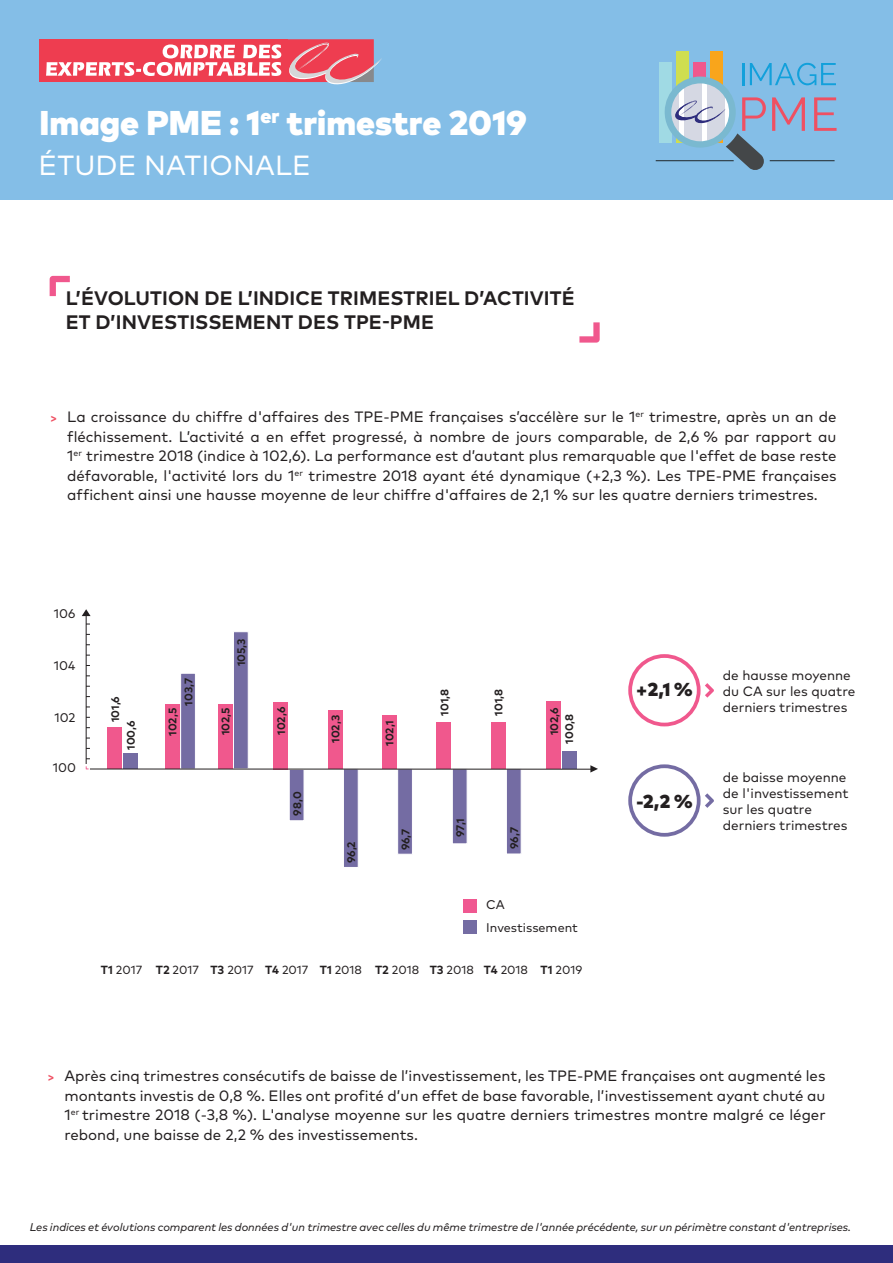
<style>
.page{position:relative;width:893px;height:1263px;background:#fff}
.page>*{position:absolute;margin:0;border:0;box-sizing:border-box;transform-origin:0 0}
.t1{font:900 34.35px "Mark Pro";color:#fff}
.t2{font:27.75px "Mark Pro";letter-spacing:.005em;color:#fff}
.t3{font:700 19.5px/23.4px "Mark Pro";letter-spacing:.005em;color:#231f20}
.t4{font:900 18.75px "Mark Pro";color:#231f20}
.t5{font:15px/19.5px "Mark Pro";color:#231f20;text-align:justify}
.t6{font:13.5px/16.2px "Mark Pro";color:#231f20}
.t7{font:12.6px/23.4px "Mark Pro";color:#231f20}
.t8{font:11.85px "Mark Pro";color:#231f20}
.t9{font:italic 11.25px "Mark Pro";color:#231f20}
.t10{font:700 10.95px/15.8px "Mark Pro";color:#231f20}
.s1{font-weight:700;font-size:12px;color:#ef5062}
.s2{font-weight:700}
</style>
<div class="page">
<div style="left:562px;top:751px;width:15px;height:18px;background:#746ca3"></div>
<div style="left:0;top:0;width:893px;height:200px;background:#84bee7"></div>
<div style="left:659px;top:62px;width:13px;height:81px;background:#a0dae4"></div>
<div style="left:676px;top:52px;width:13px;height:91px;background:#cfde50"></div>
<div style="left:710px;top:52px;width:13px;height:91px;background:#f9a51b"></div>
<div style="left:693px;top:62px;width:13px;height:81px;background:#f0588d"></div>
<svg style="left:664px;top:63px;width:172px;height:107px"></svg>
<hr style="left:656px;top:160px;width:78px;height:1px;background:#1f262a">
<hr style="left:770px;top:160px;width:65px;height:1px;background:#1f262a">
<div style="left:39px;top:39px;width:248px;height:43px;background:#ee3d50"></div>
<svg style="left:46px;top:39px;width:336px;height:46px"></svg>
<div style="left:0;top:1245px;width:893px;height:18px;background:#2e2d7d"></div>
<svg style="left:579px;top:322px;width:21px;height:21px"></svg>
<svg style="left:50px;top:276px;width:20px;height:20px"></svg>
<svg style="left:705px;top:683px;width:9px;height:15px"></svg>
<div style="left:628px;top:654px;width:73px;height:72px;border:4px solid #f0588d;border-radius:50%"></div>
<svg style="left:705px;top:793px;width:9px;height:15px"></svg>
<div style="left:628px;top:764px;width:73px;height:73px;border:4px solid #746ca3;border-radius:50%"></div>
<svg style="left:590px;top:765px;width:8px;height:7px"></svg>
<hr style="left:86px;top:615px;width:1px;height:154px;background:#231f20">
<svg style="left:82px;top:609px;width:9px;height:7px"></svg>
<div style="left:463px;top:921px;width:14px;height:13px;background:#746ca3"></div>
<div style="left:463px;top:899px;width:14px;height:13px;background:#f05891"></div>
<div style="left:123px;top:754px;width:15px;height:15px;background:#746ca3"></div>
<div style="left:180px;top:673px;width:16px;height:96px;background:#746ca3;border:1px solid #fff"></div>
<div style="left:233px;top:631px;width:15px;height:138px;background:#746ca3;border:1px solid #fff"></div>
<div style="left:289px;top:769px;width:15px;height:52px;background:#746ca3;border:1px solid #fff"></div>
<div style="left:343px;top:769px;width:15px;height:99px;background:#746ca3;border:1px solid #fff"></div>
<div style="left:397px;top:769px;width:16px;height:85px;background:#746ca3;border:1px solid #fff"></div>
<div style="left:452px;top:769px;width:15px;height:75px;background:#746ca3;border:1px solid #fff"></div>
<div style="left:506px;top:769px;width:15px;height:85px;background:#746ca3;border:1px solid #fff"></div>
<div style="left:107px;top:728px;width:15px;height:41px;background:#f0588d"></div>
<div style="left:165px;top:704px;width:15px;height:65px;background:#f0588d"></div>
<div style="left:218px;top:704px;width:14px;height:65px;background:#f0588d"></div>
<div style="left:274px;top:702px;width:14px;height:67px;background:#f0588d"></div>
<div style="left:328px;top:710px;width:14px;height:59px;background:#f0588d"></div>
<div style="left:382px;top:715px;width:15px;height:54px;background:#f0588d"></div>
<div style="left:437px;top:722px;width:14px;height:47px;background:#f0588d"></div>
<div style="left:491px;top:722px;width:14px;height:47px;background:#f0588d"></div>
<div style="left:546px;top:701px;width:15px;height:68px;background:#f0588d"></div>
<hr style="left:90px;top:768px;width:501px;height:2px;background:#231f20">
<h1 class="t1" style="left:40px;top:96px;width:489px">Image PME : 1<sup>er</sup> trimestre 2019</h1>
<h2 class="t2" style="left:39px;top:144px;width:274px">ÉTUDE NATIONALE</h2>
<h3 class="t3" style="left:66px;top:285px;width:510px">L’ÉVOLUTION DE L’INDICE TRIMESTRIEL D’ACTIVITÉ<br>ET D’INVESTISSEMENT DES TPE-PME</h3>
<p class="t5" style="left:67px;top:406px;width:771px;text-indent:-17px"><span class="s1">&gt;</span> La croissance du chiffre d'affaires des TPE-PME françaises s’accélère sur le 1<sup>er</sup> trimestre, après un an de fléchissement. L’activité a en effet progressé, à nombre de jours comparable, de 2,6 % par rapport au 1<sup>er</sup> trimestre 2018 (indice à 102,6). La performance est d’autant plus remarquable que l'effet de base reste défavorable, l'activité lors du 1<sup>er</sup> trimestre 2018 ayant été dynamique (+2,3 %). Les TPE-PME françaises affichent ainsi une hausse moyenne de leur chiffre d'affaires de 2,1 % sur les quatre derniers trimestres.</p>
<p class="t7" style="left:54px;top:601px;width:23px">106</p>
<p class="t7" style="left:54px;top:652px;width:23px">104</p>
<p class="t7" style="left:54px;top:705px;width:23px">102</p>
<p class="t7" style="left:53px;top:755px;width:25px">100</p>
<p class="t10" style="left:233px;top:666px;width:29px;rotate:-90deg">105,3</p>
<p class="t10" style="left:180px;top:706px;width:29px;rotate:-90deg">103,7</p>
<p class="t10" style="left:106px;top:750px;width:55px;text-indent:28px;rotate:-90deg">101,6<br>100,6</p>
<p class="t10" style="left:164px;top:736px;width:29px;rotate:-90deg">102,5</p>
<p class="t10" style="left:217px;top:735px;width:29px;rotate:-90deg">102,5</p>
<p class="t10" style="left:273px;top:735px;width:29px;rotate:-90deg">102,6</p>
<p class="t10" style="left:327px;top:743px;width:29px;rotate:-90deg">102,3</p>
<p class="t10" style="left:381px;top:746px;width:27px;rotate:-90deg">102,1</p>
<p class="t10" style="left:288px;top:816px;width:26px;rotate:-90deg">98,0</p>
<p class="t10" style="left:342px;top:863px;width:24px;rotate:-90deg">96,2</p>
<p class="t10" style="left:397px;top:850px;width:23px;rotate:-90deg">96,7</p>
<p class="t10" style="left:436px;top:716px;width:28px;rotate:-90deg">101,8</p>
<p class="t10" style="left:490px;top:716px;width:28px;rotate:-90deg">101,8</p>
<p class="t10" style="left:451px;top:837px;width:20px;rotate:-90deg">97,1</p>
<p class="t10" style="left:505px;top:849px;width:23px;rotate:-90deg">96,7</p>
<p class="t10" style="left:545px;top:735px;width:29px;rotate:-90deg">102,6</p>
<p class="t10" style="left:561px;top:743px;width:31px;rotate:-90deg">100,8</p>
<p class="t7" style="left:486px;top:892px;width:93px">CA<br>Investissement</p>
<p class="t8" style="left:101px;top:961px;width:483px"><span class="s2">T1</span> 2017 <span class="s2">T2</span> 2017 <span class="s2">T3</span> 2017 <span class="s2">T4</span> 2017 <span class="s2">T1</span> 2018 <span class="s2">T2</span> 2018 <span class="s2">T3</span> 2018 <span class="s2">T4</span> 2018 <span class="s2">T1</span> 2019</p>
<p class="t4" style="left:636px;top:674px;width:58px">+2,1 %</p>
<p class="t4" style="left:636px;top:787px;width:58px">-2,2 %</p>
<p class="t6" style="left:723px;top:665px;width:134px">de hausse moyenne du CA sur les quatre derniers trimestres</p>
<p class="t6" style="left:723px;top:768px;width:127px">de baisse moyenne de l'investissement sur les quatre derniers trimestres</p>
<p class="t5" style="left:64px;top:1065px;width:763px;text-indent:-17px"><span class="s1">&gt;</span> Après cinq trimestres consécutifs de baisse de l’investissement, les TPE-PME françaises ont augmenté les montants investis de 0,8 %. Elles ont profité d’un effet de base favorable, l’investissement ayant chuté au 1<sup>er</sup> trimestre 2018 (-3,8 %). L'analyse moyenne sur les quatre derniers trimestres montre malgré ce léger rebond, une baisse de 2,2 % des investissements.</p>
<p class="t9" style="left:30px;top:1218px;width:823px">Les indices et évolutions comparent les données d'un trimestre avec celles du même trimestre de l'année précédente, sur un périmètre constant d'entreprises.</p>
</div>
